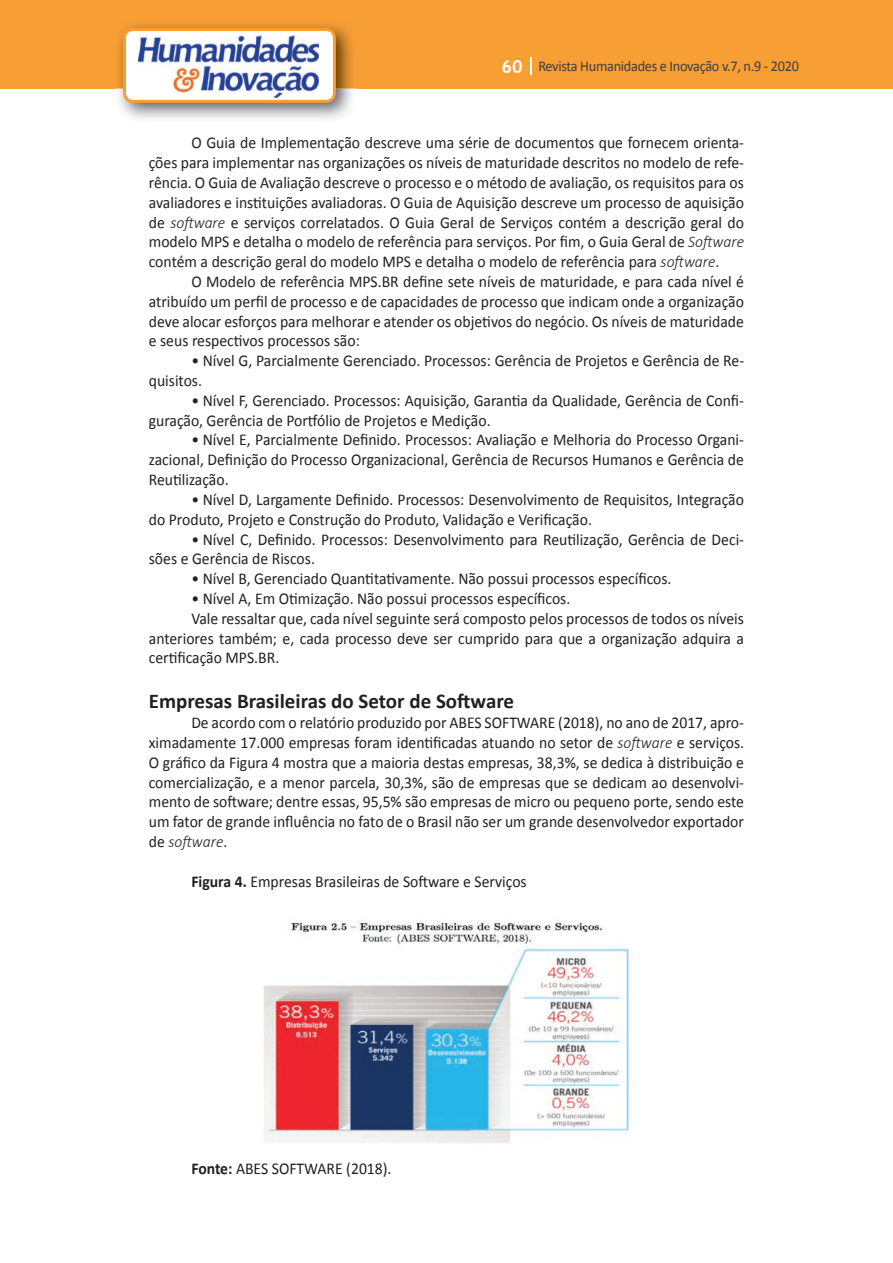
<style>
.page{position:relative;width:893px;height:1263px;background:#fff}
.page>*{position:absolute;margin:0;border:0;box-sizing:border-box;transform-origin:0 0}
.t1{font:700 21px "Calibri";color:#231f20}
.t2{font:16.5px/19.8px "Calibri";color:#231f20;text-align:justify;scale:.95 1}
.t3{font:15px "Calibri";letter-spacing:-.02em;color:#3e3e3f;scale:.95 1}
.s1{font-family:"Trebuchet MS";font-weight:700;font-size:18px;color:#fff}
.s2{font-weight:300;font-style:italic}
.s3{font-weight:700}
</style>
<div class="page">
<div style="left:0;top:0;width:893px;height:88px;background:#f79e34"></div>
<svg style="left:530px;top:57px;width:2px;height:18px"></svg>
<img style="left:115px;top:24px;width:241px;height:95px">
<svg style="left:123px;top:28px;width:213px;height:75px"></svg>
<img style="left:263px;top:920px;width:366px;height:223px">
<p class="t3" style="left:501px;top:57px;width:315px"><span class="s1">60</span> Revista Humanidades e Inovação v.7, n.9 - 2020</p>
<p class="t2" style="left:149px;top:133px;width:628px;text-indent:43px">O Guia de Implementação descreve uma série de documentos que fornecem orienta&shy;ções para implementar nas organizações os níveis de maturidade descritos no modelo de refe&shy;rência. O Guia de Avaliação descreve o processo e o método de avaliação, os requisitos para os avaliadores e instituições avaliadoras. O Guia de Aquisição descreve um processo de aquisição de <span class="s2">software</span> e serviços correlatados. O Guia Geral de Serviços contém a descrição geral do modelo MPS e detalha o modelo de referência para serviços. Por fim, o Guia Geral de <span class="s2">Software </span>contém a descrição geral do modelo MPS e detalha o modelo de referência para <span class="s2">software</span>.</p>
<p class="t2" style="left:149px;top:272px;width:628px;text-indent:43px">O Modelo de referência MPS.BR define sete níveis de maturidade, e para cada nível é atribuído um perfil de processo e de capacidades de processo que indicam onde a organização deve alocar esforços para melhorar e atender os objetivos do negócio. Os níveis de maturidade e seus respectivos processos são:</p>
<p class="t2" style="left:149px;top:351px;width:628px;text-indent:43px">• Nível G, Parcialmente Gerenciado. Processos: Gerência de Projetos e Gerência de Re&shy;quisitos.</p>
<p class="t2" style="left:149px;top:391px;width:628px;text-indent:43px">• Nível F, Gerenciado. Processos: Aquisição, Garantia da Qualidade, Gerência de Confi&shy;guração, Gerência de Portfólio de Projetos e Medição.</p>
<p class="t2" style="left:149px;top:430px;width:628px;text-indent:43px">• Nível E, Parcialmente Definido. Processos: Avaliação e Melhoria do Processo Organi&shy;zacional, Definição do Processo Organizacional, Gerência de Recursos Humanos e Gerência de Reutilização.</p>
<p class="t2" style="left:149px;top:490px;width:628px;text-indent:43px">• Nível D, Largamente Definido. Processos: Desenvolvimento de Requisitos, Integração do Produto, Projeto e Construção do Produto, Validação e Verificação.</p>
<p class="t2" style="left:149px;top:529px;width:628px;text-indent:43px">• Nível C, Definido. Processos: Desenvolvimento para Reutilização, Gerência de Deci&shy;sões e Gerência de Riscos.</p>
<p class="t2" style="left:191px;top:569px;width:507px">• Nível B, Gerenciado Quantitativamente. Não possui processos específicos.</p>
<p class="t2" style="left:191px;top:589px;width:400px">• Nível A, Em Otimização. Não possui processos específicos.</p>
<p class="t2" style="left:191px;top:608px;width:583px">Vale ressaltar que, cada nível seguinte será composto pelos processos de todos os níveis</p>
<p class="t2" style="left:149px;top:628px;width:628px">anteriores também; e, cada processo deve ser cumprido para que a organização adquira a</p>
<p class="t2" style="left:149px;top:648px;width:139px">certificação MPS.BR.</p>
<p class="t1" style="left:149px;top:688px;width:367px">Empresas Brasileiras do Setor de Software</p>
<p class="t2" style="left:149px;top:713px;width:628px;text-indent:43px">De acordo com o relatório produzido por ABES SOFTWARE (2018), no ano de 2017, apro&shy;ximadamente 17.000 empresas foram identificadas atuando no setor de <span class="s2">software</span> e serviços.<br>O gráfico da Figura 4 mostra que a maioria destas empresas, 38,3%, se dedica à distribuição e comercialização, e a menor parcela, 30,3%, são de empresas que se dedicam ao desenvolvi&shy;mento de software; dentre essas, 95,5% são empresas de micro ou pequeno porte, sendo este um fator de grande influência no fato de o Brasil não ser um grande desenvolvedor exportador de <span class="s2">software</span>.</p>
<p class="t2" style="left:191px;top:871px;width:355px"><span class="s3">Figura 4.</span> Empresas Brasileiras de Software e Serviços</p>
<p class="t2" style="left:191px;top:1158px;width:212px"><span class="s3">Fonte:</span> ABES SOFTWARE (2018).</p>
</div>
